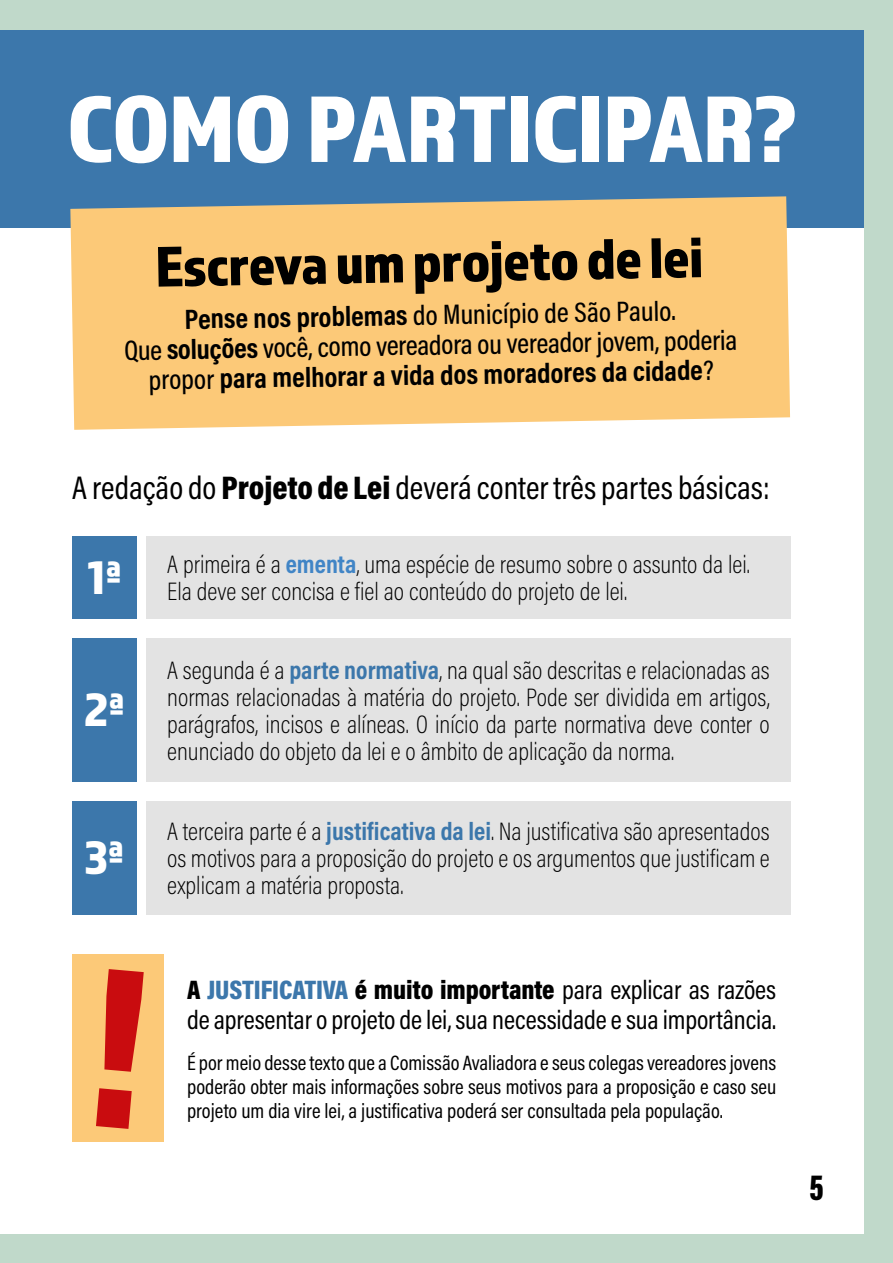
<style>
.page{position:relative;width:893px;height:1263px;background:#c0d9ca}
.page>*{position:absolute;margin:0;border:0;box-sizing:border-box;transform-origin:0 0}
.t1{font:97.95px "Almaq Refined";letter-spacing:-.015em;color:#fff}
.t2{font:59.4px "Almaq Refined";color:#000}
.t3{font:49.05px "Almaq Refined";color:#fff}
.t4{font:900 37.5px "Acumin Pro Extra Cond";color:#000}
.t5{font:33px "Acumin Pro Cond";color:#000}
.t6{font:500 28.2px/30px "Acumin Pro Cond";color:#000;text-align:center}
.t7{font:27px/30px "Acumin Pro Cond";letter-spacing:-.005em;color:#000}
.t8{font:200 25.5px/27px "Acumin Pro Cond";color:#000;text-align:justify}
.t9{font:21px/24px "Acumin Pro Cond";color:#000;text-align:justify}
.s1{font-weight:700}
.s2{font-weight:900}
.s3{font-weight:700;color:#4185c6}
.s4{font-weight:700;color:#3c77ab}
.s5{font-weight:900;color:#3c77ab}
</style>
<div class="page">
<div style="left:0;top:30px;width:863px;height:1203px;background:#fff"></div>
<div style="left:0;top:30px;width:863px;height:197px;background:#3c77ab"></div>
<div style="left:70px;top:196px;width:720px;height:234px;background:#fcc978"></div>
<div style="left:146px;top:536px;width:645px;height:82px;background:#e3e3e3"></div>
<div style="left:72px;top:536px;width:65px;height:82px;background:#3c77ab"></div>
<div style="left:146px;top:638px;width:645px;height:144px;background:#e3e3e3"></div>
<div style="left:72px;top:638px;width:65px;height:144px;background:#3c77ab"></div>
<div style="left:146px;top:801px;width:645px;height:113px;background:#e3e3e3"></div>
<div style="left:72px;top:801px;width:65px;height:113px;background:#3c77ab"></div>
<div style="left:72px;top:955px;width:92px;height:187px;background:#fcc978"></div>
<h1 class="t1" style="left:67px;top:70px;width:731px">COMO PARTICIPAR?</h1>
<h2 class="t2" style="left:155px;top:231px;width:550px;rotate:-1deg">Escreva um projeto de lei</h2>
<p class="t6" style="left:124px;top:305px;width:614px;rotate:-1deg"><span class="s1">Pense nos problemas</span> do Município de São Paulo.<br>Que <span class="s1">soluções</span> você, como vereadora ou vereador jovem, poderia propor <span class="s1">para melhorar a vida dos moradores da cidade</span>?</p>
<p class="t5" style="left:72px;top:466px;width:699px">A redação do <span class="s2">Projeto de Lei</span> deverá conter três partes básicas:</p>
<p class="t8" style="left:88px;top:550px;width:664px;text-indent:80px">A primeira é a <span class="s3">ementa</span>, uma espécie de resumo sobre o assunto da lei.<br><sup>1ª</sup> Ela deve ser concisa e fiel ao conteúdo do projeto de lei.</p>
<h3 class="t3" style="left:84px;top:680px;width:42px">2ª</h3>
<h3 class="t3" style="left:85px;top:828px;width:41px">3ª</h3>
<p class="t8" style="left:167px;top:656px;width:604px">A segunda é a <span class="s4">parte normativa</span>, na qual são descritas e relacionadas as normas relacionadas à matéria do projeto. Pode ser dividida em artigos, parágrafos, incisos e alíneas. O início da parte normativa deve conter o enunciado do objeto da lei e o âmbito de aplicação da norma.</p>
<p class="t8" style="left:167px;top:817px;width:604px">A terceira parte é a <span class="s4">justificativa da lei</span>. Na justificativa são apresentados os motivos para a proposição do projeto e os argumentos que justificam e explicam a matéria proposta.</p>
<p class="t7" style="left:187px;top:974px;width:591px"><span class="s2">A</span> <span class="s5">JUSTIFICATIVA</span> <span class="s2">é muito importante</span> para explicar as razões de apresentar o projeto de lei, sua necessidade e sua importância.</p>
<p class="t9" style="left:187px;top:1050px;width:591px">É por meio desse texto que a Comissão Avaliadora e seus colegas vereadores jovens poderão obter mais informações sobre seus motivos para a proposição e caso seu projeto um dia vire lei, a justificativa poderá ser consultada pela população.</p>
<h3 class="t4" style="left:809px;top:1164px;width:16px">5</h3>
</div>
